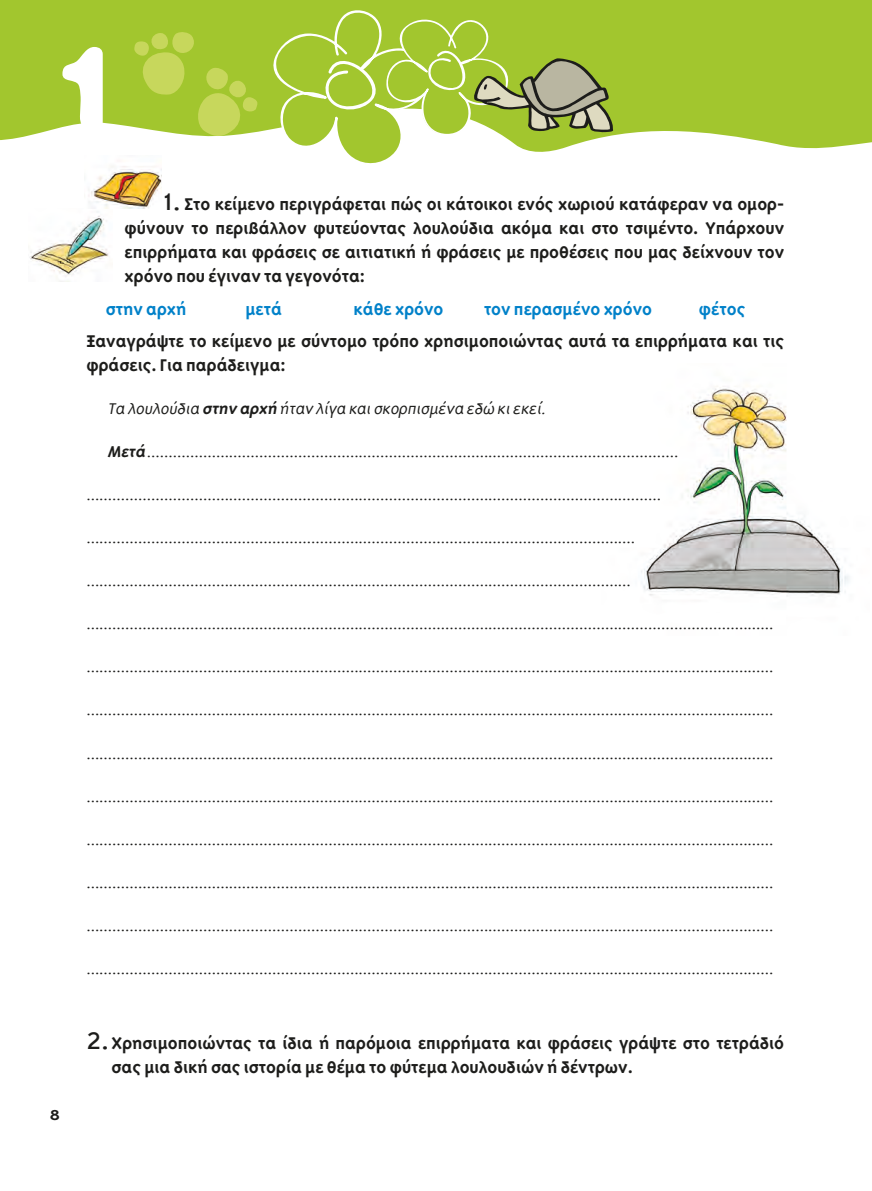
<style>
.page{position:relative;width:872px;height:1191px;background:#fff}
.page>*{position:absolute;margin:0;border:0;box-sizing:border-box;transform-origin:0 0}
.KEIMENO{font:700 19.5px/24px "Triplex Sans Gr";color:#1d1d1b;text-align:justify}
.EKFONISI{font:700 19.5px/24px "Triplex Sans Gr";color:#1d1d1b}
.EKFONISI-2{font:700 19.5px "Triplex Sans Gr";color:#0081c9}
.KEIMENO-2{font:300 18px "Triplex Sans Gr";color:#1d1d1b}
.KEIMENO-3{font:italic 300 18px "Triplex Sans Gr";color:#1d1d1b}
.KEIMENO-4{font:700 16.5px "Triplex Sans Gr";color:#1d1d1b;scale:1.2 1}
.s1{font-weight:300;font-size:36px}
.s2{font-weight:700}
.s3{font-weight:700;font-style:italic}
</style>
<div class="page">
<svg style="left:0;top:0;width:872px;height:149px;background:#a9ca3f"></svg>
<svg style="left:62px;top:47px;width:41px;height:83px"></svg>
<svg style="left:134px;top:8px;width:479px;height:156px"></svg>
<img style="left:641px;top:386px;width:208px;height:210px">
<img style="left:29px;top:208px;width:80px;height:74px">
<div style="left:85px;top:153px;width:77px;height:55px;background:#fff"></div>
<img style="left:88px;top:166px;width:74px;height:42px">
<p class="KEIMENO-4" style="left:50px;top:1106px;width:10px">8</p>
<p class="KEIMENO" style="left:125px;top:192px;width:661px;text-indent:39px"><span class="s1">1.</span> Στο κείμενο περιγράφεται πώς οι κάτοικοι ενός χωριού κατάφεραν να ομορ&shy;φύνουν το περιβάλλον φυτεύοντας λουλούδια ακόμα και στο τσιμέντο. Υπάρχουν επιρρήματα και φράσεις σε αιτιατική ή φράσεις με προθέσεις που μας δείχνουν τον χρόνο που έγιναν τα γεγονότα:</p>
<p class="EKFONISI-2" style="left:106px;top:298px;width:82px">στην αρχή</p>
<p class="EKFONISI-2" style="left:245px;top:298px;width:38px">μετά</p>
<p class="EKFONISI-2" style="left:353px;top:298px;width:91px">κάθε χρόνο</p>
<p class="EKFONISI-2" style="left:484px;top:298px;width:169px">τον περασμένο χρόνο</p>
<p class="EKFONISI-2" style="left:699px;top:298px;width:48px">φέτος</p>
<p class="EKFONISI" style="left:86px;top:329px;width:699px">Ξαναγράψτε το κείμενο με σύντομο τρόπο χρησιμοποιώντας αυτά τα επιρρήματα και τις φράσεις. Για παράδειγμα:</p>
<p class="KEIMENO-3" style="left:108px;top:399px;width:442px">Τα λουλούδια <span class="s2">στην αρχή</span> ήταν λίγα καισκορπισμένα εδώ κιεκεί.</p>
<p class="KEIMENO-2" style="left:108px;top:442px;width:572px"><span class="s3">Μετά</span>...........................................................................................................................</p>
<p class="KEIMENO-2" style="left:86px;top:485px;width:576px">.....................................................................................................................................</p>
<p class="KEIMENO-2" style="left:86px;top:528px;width:550px">...............................................................................................................................</p>
<p class="KEIMENO-2" style="left:86px;top:571px;width:546px">..............................................................................................................................</p>
<p class="KEIMENO-2" style="left:86px;top:614px;width:688px">...............................................................................................................................................................</p>
<p class="KEIMENO-2" style="left:86px;top:657px;width:688px">...............................................................................................................................................................</p>
<p class="KEIMENO-2" style="left:86px;top:700px;width:688px">...............................................................................................................................................................</p>
<p class="KEIMENO-2" style="left:86px;top:743px;width:688px">...............................................................................................................................................................</p>
<p class="KEIMENO-2" style="left:86px;top:786px;width:688px">...............................................................................................................................................................</p>
<p class="KEIMENO-2" style="left:86px;top:829px;width:688px">...............................................................................................................................................................</p>
<p class="KEIMENO-2" style="left:86px;top:872px;width:688px">...............................................................................................................................................................</p>
<p class="KEIMENO-2" style="left:86px;top:915px;width:688px">...............................................................................................................................................................</p>
<p class="KEIMENO-2" style="left:86px;top:958px;width:688px">...............................................................................................................................................................</p>
<p class="KEIMENO" style="left:112px;top:1031px;width:674px;text-indent:-25px"><span class="s1">2.</span>Χρησιμοποιώντας τα ίδια ή παρόμοια επιρρήματα και φράσεις γράψτε στο τετράδιό σας μια δική σας ιστορία με θέμα το φύτεμα λουλουδιών ή δέντρων.</p>
</div>
